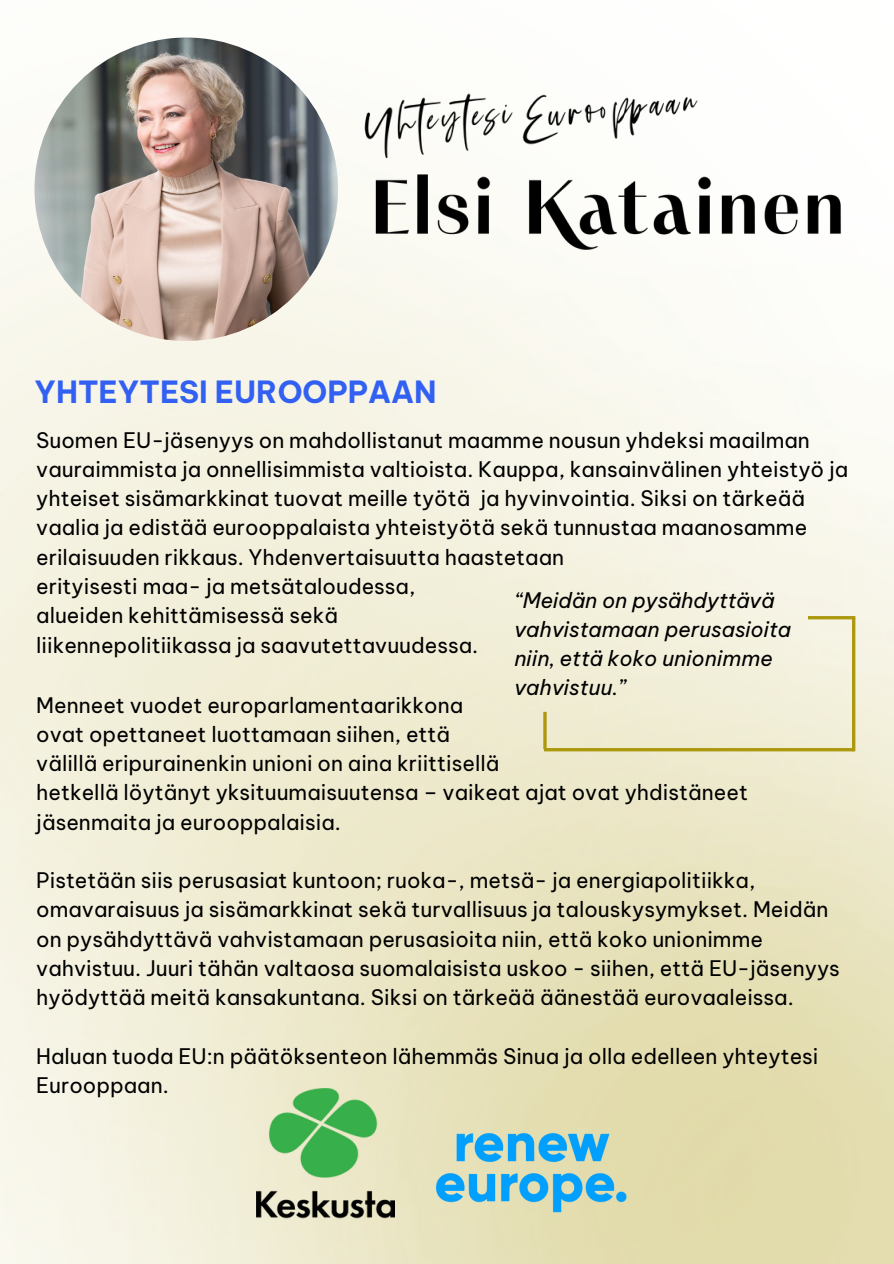
<style>
.page{position:relative;width:894px;height:1264px;background:#fff}
.page>*{position:absolute;margin:0;border:0;box-sizing:border-box;transform-origin:0 0}
.t1{font:700 30px "Be Vietnam Pro";color:#3260f2}
.t2{font:21px/29.2px "Be Vietnam Pro";color:#000}
.t3{font:italic 21px/29.2px "Be Vietnam Pro";color:#000}
</style>
<div class="page">
<img style="left:0;top:37px;width:893px;height:1226px">
<img style="left:338px;top:60px;width:388px;height:125px">
<img style="left:342px;top:146px;width:538px;height:161px">
<hr style="left:807px;top:616px;width:48px;height:3px;background:#ad9910">
<hr style="left:543px;top:748px;width:310px;height:3px;background:#ad9910">
<svg style="left:851px;top:619px;width:4px;height:132px"></svg>
<hr style="left:543px;top:712px;width:3px;height:37px;background:#ad9910">
<img style="left:34px;top:38px;width:304px;height:303px;border-radius:50%">
<img style="left:425px;top:1122px;width:212px;height:100px">
<img style="left:256px;top:1088px;width:138px;height:137px">
<p class="t1" style="left:34px;top:373px;width:403px">YHTEYTESI EUROOPPAAN</p>
<p class="t2" style="left:36px;top:425px;width:813px">Suomen EU-jäsenyys on mahdollistanut maamme nousun yhdeksi maailman vauraimmista ja onnellisimmista valtioista. Kauppa, kansainvälinen yhteistyö ja yhteiset sisämarkkinat tuovat meille työtä ja hyvinvointia. Siksi on tärkeää vaalia ja edistää eurooppalaista yhteistyötä sekä tunnustaa maanosamme erilaisuuden rikkaus. Yhdenvertaisuutta haastetaan</p>
<p class="t2" style="left:36px;top:571px;width:380px">erityisesti maa- ja metsätaloudessa,</p>
<p class="t2" style="left:36px;top:601px;width:303px">alueiden kehittämisessä sekä</p>
<p class="t2" style="left:36px;top:630px;width:443px">liikennepolitiikassa ja saavutettavuudessa.</p>
<p class="t3" style="left:514px;top:585px;width:278px">“Meidän on pysähdyttävä vahvistamaan perusasioita niin, että koko unionimme vahvistuu.”</p>
<p class="t2" style="left:36px;top:690px;width:428px">Menneet vuodet europarlamentaarikkona</p>
<p class="t2" style="left:36px;top:719px;width:415px">ovat opettaneet luottamaan siihen, että</p>
<p class="t2" style="left:36px;top:748px;width:464px">välillä eripurainenkin unioni on aina kriittisellä</p>
<p class="t2" style="left:36px;top:778px;width:713px">hetkellä löytänyt yksituumaisuutensa – vaikeat ajat ovat yhdistäneet jäsenmaita ja eurooppalaisia.</p>
<p class="t2" style="left:36px;top:865px;width:805px">Pistetään siis perusasiat kuntoon; ruoka-, metsä- ja energiapolitiikka, omavaraisuus ja sisämarkkinat sekä turvallisuus ja talouskysymykset. Meidän on pysähdyttävä vahvistamaan perusasioita niin, että koko unionimme vahvistuu. Juuri tähän valtaosa suomalaisista uskoo - siihen, että EU-jäsenyys hyödyttää meitä kansakuntana. Siksi on tärkeää äänestää eurovaaleissa.</p>
<p class="t2" style="left:36px;top:1041px;width:783px">Haluan tuoda EU:n päätöksenteon lähemmäs Sinua ja olla edelleen yhteytesi<br>Eurooppaan.</p>
</div>
